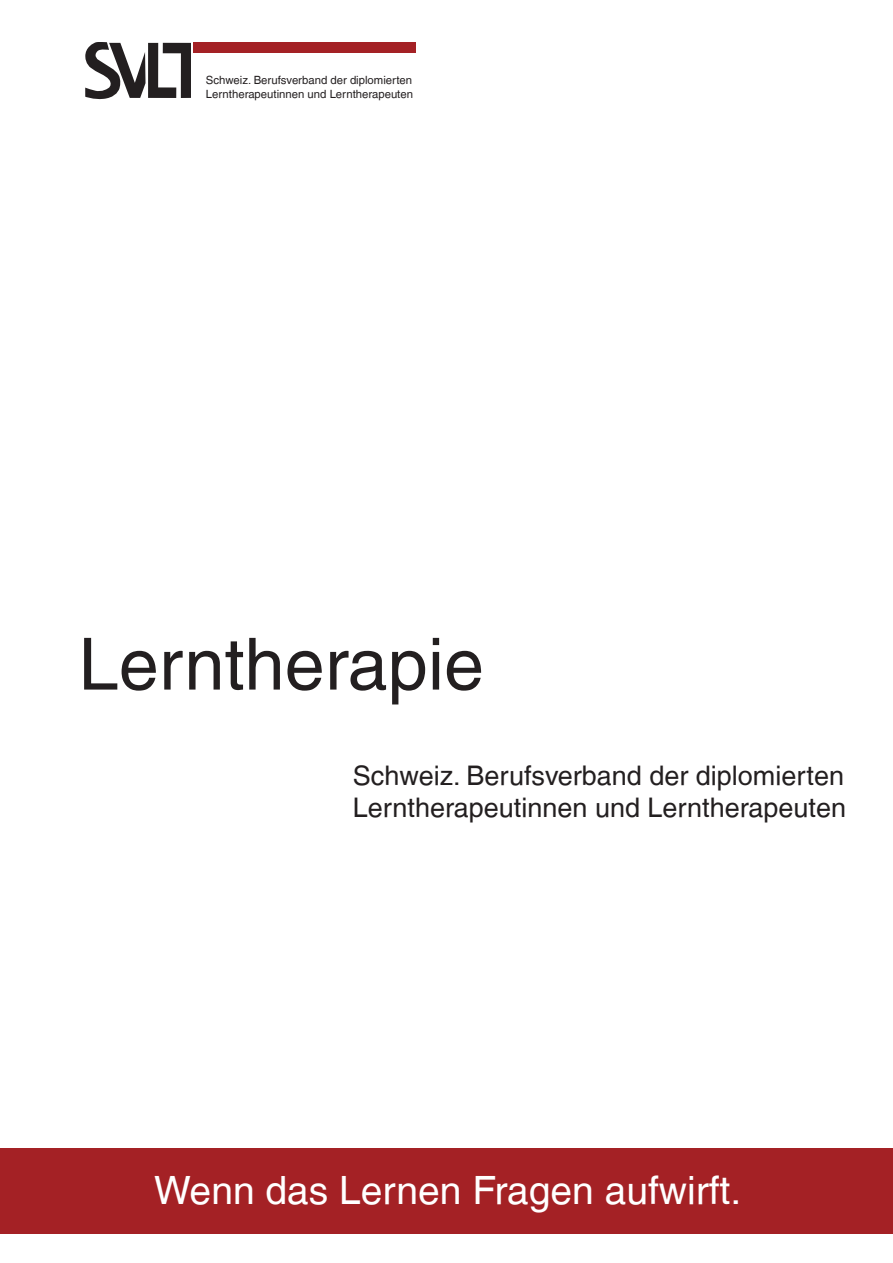
<style>
.page{position:relative;width:893px;height:1263px;background:#fff}
.page>*{position:absolute;margin:0;border:0;box-sizing:border-box;transform-origin:0 0}
.t1{font:72px "Helvetica LT";color:#231f20}
.t2{font:39px "Helvetica LT";color:#fff}
.t3{font:27px/32.4px "Helvetica LT";color:#231f20}
.t4{font:11.4px/13.6px "Helvetica LT";color:#231f20}
</style>
<div class="page">
<svg style="left:85px;top:43px;width:106px;height:57px"></svg>
<div style="left:193px;top:43px;width:223px;height:10px;background:#a42125"></div>
<div style="left:0;top:1148px;width:893px;height:85px;background:#a42125"></div>
<p class="t4" style="left:206px;top:73px;width:209px">Schweiz. Berufsverband der diplomierten<br>Lerntherapeutinnen und Lerntherapeuten</p>
<h1 class="t1" style="left:79px;top:622px;width:407px">Lerntherapie</h1>
<h3 class="t3" style="left:353px;top:759px;width:495px">Schweiz. Berufsverband der diplomierten<br>Lerntherapeutinnen und Lerntherapeuten</h3>
<h2 class="t2" style="left:154px;top:1167px;width:589px">Wenn das Lernen Fragen aufwirft.</h2>
</div>
